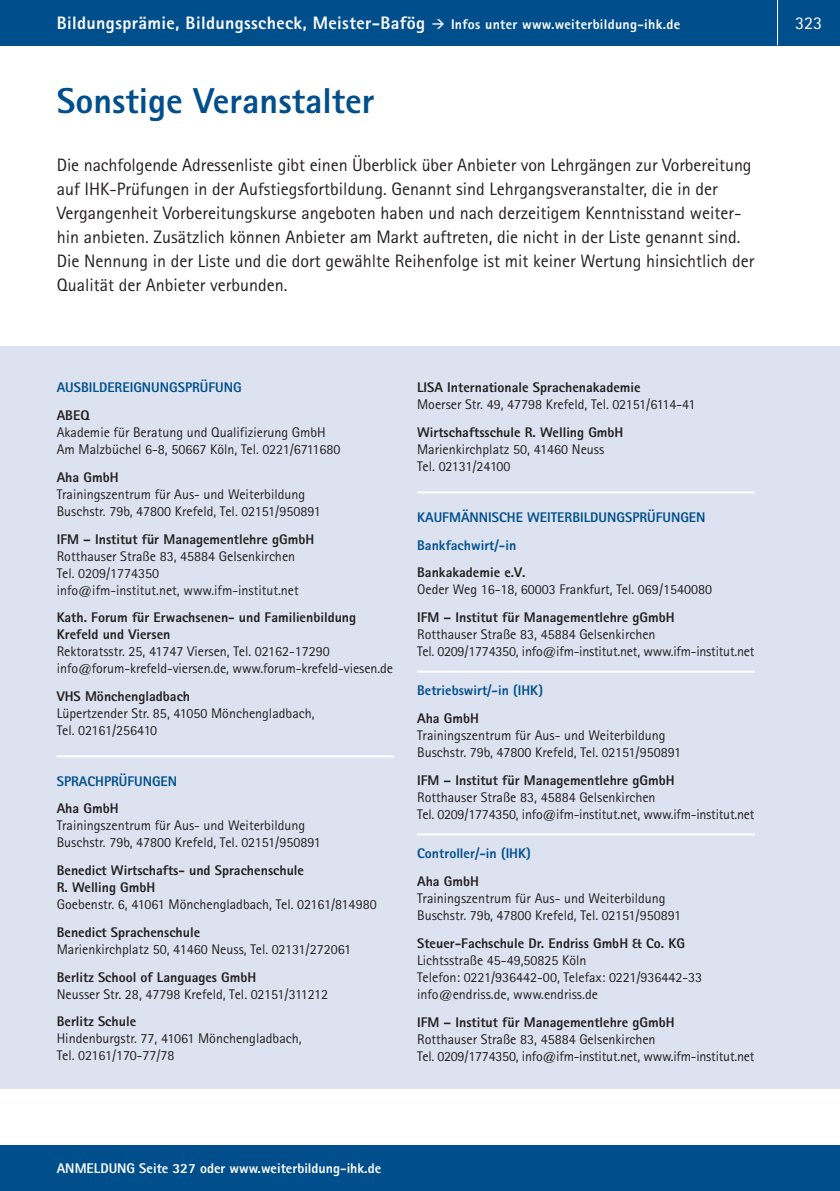
<style>
.page{position:relative;width:840px;height:1191px;background:#fff}
.page>*{position:absolute;margin:0;border:0;box-sizing:border-box;transform-origin:0 0}
.t1{font:800 36px "Rotis Sans Serif Pro";color:#004f8c}
.t2{font:18px/24px "Rotis Sans Serif Pro";color:#231f20}
.t3{font:800 18px "Rotis Sans Serif Pro";letter-spacing:.02em;color:#fff}
.t4{font:18px "Rotis Sans Serif Pro";color:#fff}
.t5{font:14px/17px "Rotis Sans Serif Pro";color:#231f20}
.t6{font:800 14px/17px "Rotis Sans Serif Pro";color:#231f20}
.t7{font:800 14px/27.8px "Rotis Sans Serif Pro";color:#004f8c}
.t8{font:800 14px "Rotis Sans Serif Pro";color:#fff}
.s1{font-size:14px}
</style>
<div class="page">
<div style="left:0;top:0;width:839px;height:45px;background:#004f8c"></div>
<hr style="left:776px;top:0;width:1px;height:45px;background:#fff">
<div style="left:0;top:1145px;width:839px;height:46px;background:#004f8c"></div>
<div style="left:0;top:346px;width:839px;height:743px;background:#dce2ef"></div>
<hr style="left:57px;top:755px;width:337px;height:2px;background:#fff">
<hr style="left:417px;top:491px;width:337px;height:2px;background:#fff">
<hr style="left:417px;top:670px;width:337px;height:2px;background:#fff">
<hr style="left:417px;top:833px;width:337px;height:2px;background:#fff">
<p class="t3" style="left:57px;top:17px;width:624px">Bildungsprämie, Bildungsscheck, Meister-Bafög → <span class="s1">Infos unter www.weiterbildung-ihk.de</span></p>
<h1 class="t1" style="left:57px;top:88px;width:319px">Sonstige Veranstalter</h1>
<p class="t2" style="left:57px;top:155px;width:699px">Die nachfolgende Adressenliste gibt einen Überblick über Anbieter von Lehrgängen zur Vorbereitung auf IHK-Prüfungen in der Aufstiegsfortbildung. Genannt sind Lehrgangsveranstalter, die in der Vergangenheit Vorbereitungskurse angeboten haben und nach derzeitigem Kenntnisstand weiter&shy;hin anbieten. Zusätzlich können Anbieter am Markt auftreten, die nicht in der Liste genannt sind.<br>Die Nennung in der Liste und die dort gewählte Reihenfolge ist mit keiner Wertung hinsichtlich der Qualität der Anbieter verbunden.</p>
<p class="t7" style="left:57px;top:375px;width:186px">AUSBILDEREIGNUNGSPRÜFUNG</p>
<p class="t6" style="left:57px;top:408px;width:34px">ABEQ</p>
<p class="t5" style="left:57px;top:425px;width:285px">Akademie für Beratung und Qualifizierung GmbH<br>Am Malzbüchel 6-8, 50667 Köln, Tel. 0221/6711680</p>
<p class="t6" style="left:57px;top:470px;width:63px">Aha GmbH</p>
<p class="t5" style="left:57px;top:487px;width:265px">Trainingszentrum für Aus- und Weiterbildung<br>Buschstr. 79b, 47800 Krefeld, Tel. 02151/950891</p>
<p class="t6" style="left:57px;top:532px;width:259px">IFM – Institut für Managementlehre gGmbH</p>
<p class="t5" style="left:57px;top:549px;width:243px">Rotthauser Straße 83, 45884 Gelsenkirchen<br>Tel. 0209/1774350<br>info@ifm-institut.net, www.ifm-institut.net</p>
<p class="t6" style="left:57px;top:610px;width:301px">Kath. Forum für Erwachsenen- und Familienbildung<br>Krefeld und Viersen</p>
<p class="t5" style="left:57px;top:644px;width:338px">Rektoratsstr. 25, 41747 Viersen, Tel. 02162-17290 info@forum-krefeld-viersen.de, www.forum-krefeld-viesen.de</p>
<p class="t6" style="left:57px;top:689px;width:135px">VHS Mönchengladbach</p>
<p class="t5" style="left:57px;top:706px;width:259px">Lüpertzender Str. 85, 41050 Mönchengladbach,<br>Tel. 02161/256410</p>
<p class="t7" style="left:57px;top:768px;width:122px">SPRACHPRÜFUNGEN</p>
<p class="t6" style="left:57px;top:801px;width:63px">Aha GmbH</p>
<p class="t5" style="left:57px;top:818px;width:265px">Trainingszentrum für Aus- und Weiterbildung<br>Buschstr. 79b, 47800 Krefeld, Tel. 02151/950891</p>
<p class="t6" style="left:57px;top:863px;width:249px">Benedict Wirtschafts- und Sprachenschule<br>R. Welling GmbH</p>
<p class="t5" style="left:57px;top:897px;width:321px">Goebenstr. 6, 41061 Mönchengladbach, Tel. 02161/814980</p>
<p class="t6" style="left:57px;top:925px;width:145px">Benedict Sprachenschule</p>
<p class="t5" style="left:57px;top:942px;width:296px">Marienkirchplatz 50, 41460 Neuss, Tel. 02131/272061</p>
<p class="t6" style="left:57px;top:969px;width:201px">Berlitz School of Languages GmbH</p>
<p class="t5" style="left:57px;top:986px;width:273px">Neusser Str. 28, 47798 Krefeld, Tel. 02151/311212</p>
<p class="t6" style="left:57px;top:1014px;width:81px">Berlitz Schule</p>
<p class="t5" style="left:57px;top:1031px;width:246px">Hindenburgstr. 77, 41061 Mönchengladbach,<br>Tel. 02161/170-77/78</p>
<p class="t6" style="left:417px;top:380px;width:225px">LISA Internationale Sprachenakademie</p>
<p class="t5" style="left:417px;top:397px;width:280px">Moerser Str. 49, 47798 Krefeld, Tel. 02151/6114-41</p>
<p class="t6" style="left:417px;top:425px;width:208px">Wirtschaftsschule R. Welling GmbH</p>
<p class="t5" style="left:417px;top:442px;width:188px">Marienkirchplatz 50, 41460 Neuss<br>Tel. 02131/24100</p>
<p class="t7" style="left:417px;top:504px;width:290px">KAUFMÄNNISCHE WEITERBILDUNGSPRÜFUNGEN<br>Bankfachwirt/-in</p>
<p class="t6" style="left:417px;top:565px;width:110px">Bankakademie e.V.</p>
<p class="t5" style="left:417px;top:582px;width:296px">Oeder Weg 16-18, 60003 Frankfurt, Tel. 069/1540080</p>
<p class="t6" style="left:417px;top:610px;width:259px">IFM – Institut für Managementlehre gGmbH</p>
<p class="t5" style="left:417px;top:627px;width:339px">Rotthauser Straße 83, 45884 Gelsenkirchen<br>Tel. 0209/1774350, info@ifm-institut.net, www.ifm-institut.net</p>
<p class="t7" style="left:417px;top:678px;width:127px">Betriebswirt/-in (IHK)</p>
<p class="t6" style="left:417px;top:711px;width:63px">Aha GmbH</p>
<p class="t5" style="left:417px;top:728px;width:265px">Trainingszentrum für Aus- und Weiterbildung<br>Buschstr. 79b, 47800 Krefeld, Tel. 02151/950891</p>
<p class="t6" style="left:417px;top:773px;width:259px">IFM – Institut für Managementlehre gGmbH</p>
<p class="t5" style="left:417px;top:790px;width:339px">Rotthauser Straße 83, 45884 Gelsenkirchen<br>Tel. 0209/1774350, info@ifm-institut.net, www.ifm-institut.net</p>
<p class="t7" style="left:417px;top:841px;width:115px">Controller/-in (IHK)</p>
<p class="t6" style="left:417px;top:874px;width:63px">Aha GmbH</p>
<p class="t5" style="left:417px;top:891px;width:265px">Trainingszentrum für Aus- und Weiterbildung<br>Buschstr. 79b, 47800 Krefeld, Tel. 02151/950891</p>
<p class="t6" style="left:417px;top:936px;width:269px">Steuer-Fachschule Dr. Endriss GmbH &amp; Co. KG</p>
<p class="t5" style="left:417px;top:952px;width:286px">Lichtsstraße 45-49,50825 Köln<br>Telefon: 0221/936442-00, Telefax: 0221/936442-33 info@endriss.de, www.endriss.de</p>
<p class="t6" style="left:417px;top:1014px;width:259px">IFM – Institut für Managementlehre gGmbH</p>
<p class="t5" style="left:417px;top:1031px;width:339px">Rotthauser Straße 83, 45884 Gelsenkirchen<br>Tel. 0209/1774350, info@ifm-institut.net, www.ifm-institut.net</p>
<p class="t8" style="left:57px;top:1163px;width:326px">ANMELDUNG Seite 327 oder www.weiterbildung-ihk.de</p>
<p class="t4" style="left:794px;top:17px;width:28px">323</p>
</div>
